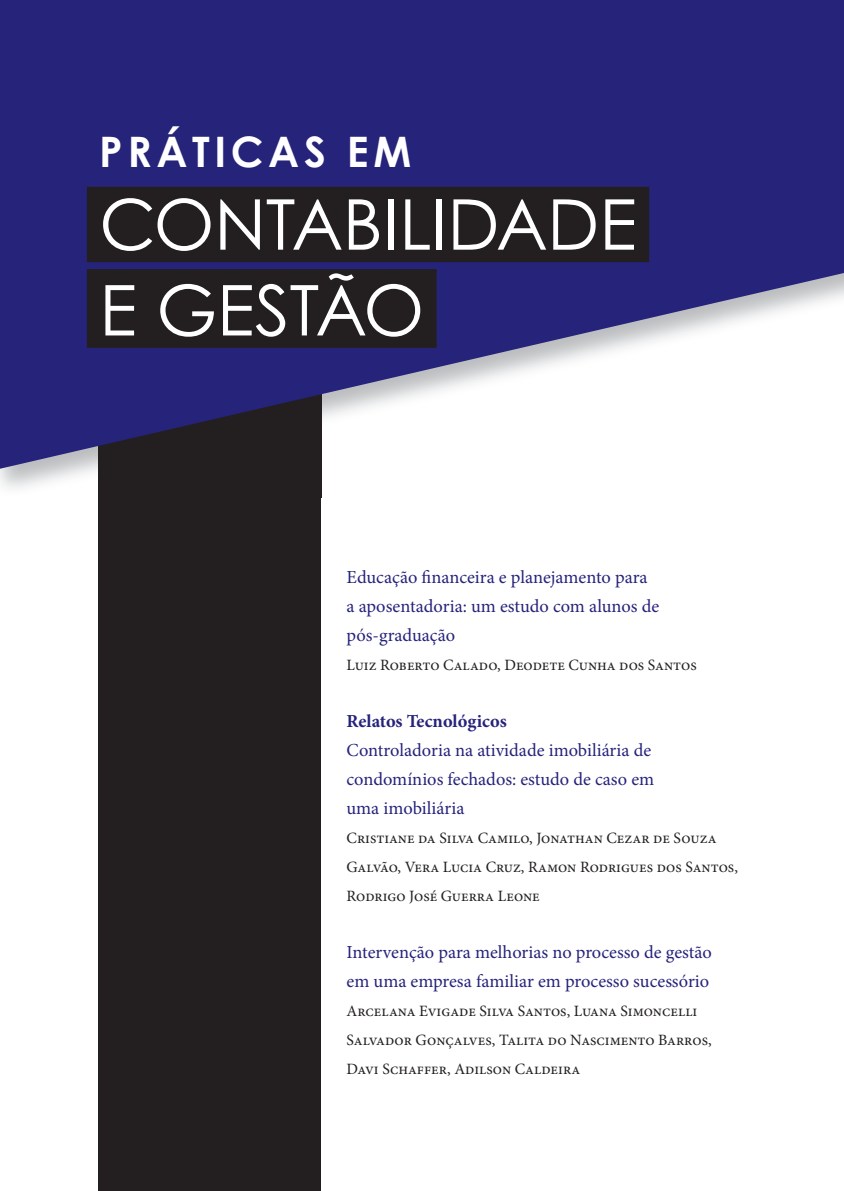
<style>
.page{position:relative;width:844px;height:1191px;background:#fff}
.page>*{position:absolute;margin:0;border:0;box-sizing:border-box;transform-origin:0 0}
.t1{font:70px/85.8px "Century Gothic";letter-spacing:-.005em;color:#fff}
.t2{font:700 42px "Century Gothic";letter-spacing:.11em;color:#fff}
.t3{font:18.38px/28.9px "Minion Pro";letter-spacing:-.01em;color:#26237b}
.t4{font:700 18.38px "Minion Pro";color:#26237b}
.t5{font:15.75px/28.9px "Minion Pro";color:#231f20}
</style>
<div class="page">
<div style="left:99px;top:2px;width:222px;height:1189px;background:#231f20"></div>
<img style="left:0;top:469px;width:99px;height:28px">
<svg style="left:0;top:0;width:843px;height:469px;fill:#26237b"></svg>
<div style="left:87px;top:187px;width:562px;height:75px;background:#231f20"></div>
<div style="left:87px;top:269px;width:349px;height:79px;background:#231f20"></div>
<h2 class="t2" style="left:99px;top:120px;width:313px">PRÁTICAS EM</h2>
<h1 class="t1" style="left:99px;top:180px;width:539px">CONTABILIDADE<br>E GESTÃO</h1>
<p class="t3" style="left:346px;top:563px;width:314px">Educação financeira e planejamento para a aposentadoria: um estudo com alunos de pós‑graduação</p>
<p class="t5" style="left:346px;top:650px;width:351px">Luiz Roberto Calado, Deodete Cunha dos Santos</p>
<p class="t4" style="left:346px;top:708px;width:162px">Relatos Tecnológicos</p>
<p class="t3" style="left:346px;top:736px;width:309px">Controladoria na atividade imobiliária de condomínios fechados: estudo de caso em uma imobiliária</p>
<p class="t5" style="left:346px;top:823px;width:393px">Cristiane da Silva Camilo, Jonathan Cezar de Souza<br>Galvão, Vera Lucia Cruz, Ramon Rodrigues dos Santos,<br>Rodrigo José Guerra Leone</p>
<p class="t3" style="left:346px;top:938px;width:367px">Intervenção para melhorias no processo de gestão em uma empresa familiar em processo sucessório</p>
<p class="t5" style="left:346px;top:996px;width:366px">Arcelana Evigade Silva Santos, Luana Simoncelli<br>Salvador Gonçalves, Talita do Nascimento Barros,<br>Davi Schaffer, Adilson Caldeira</p>
</div>
